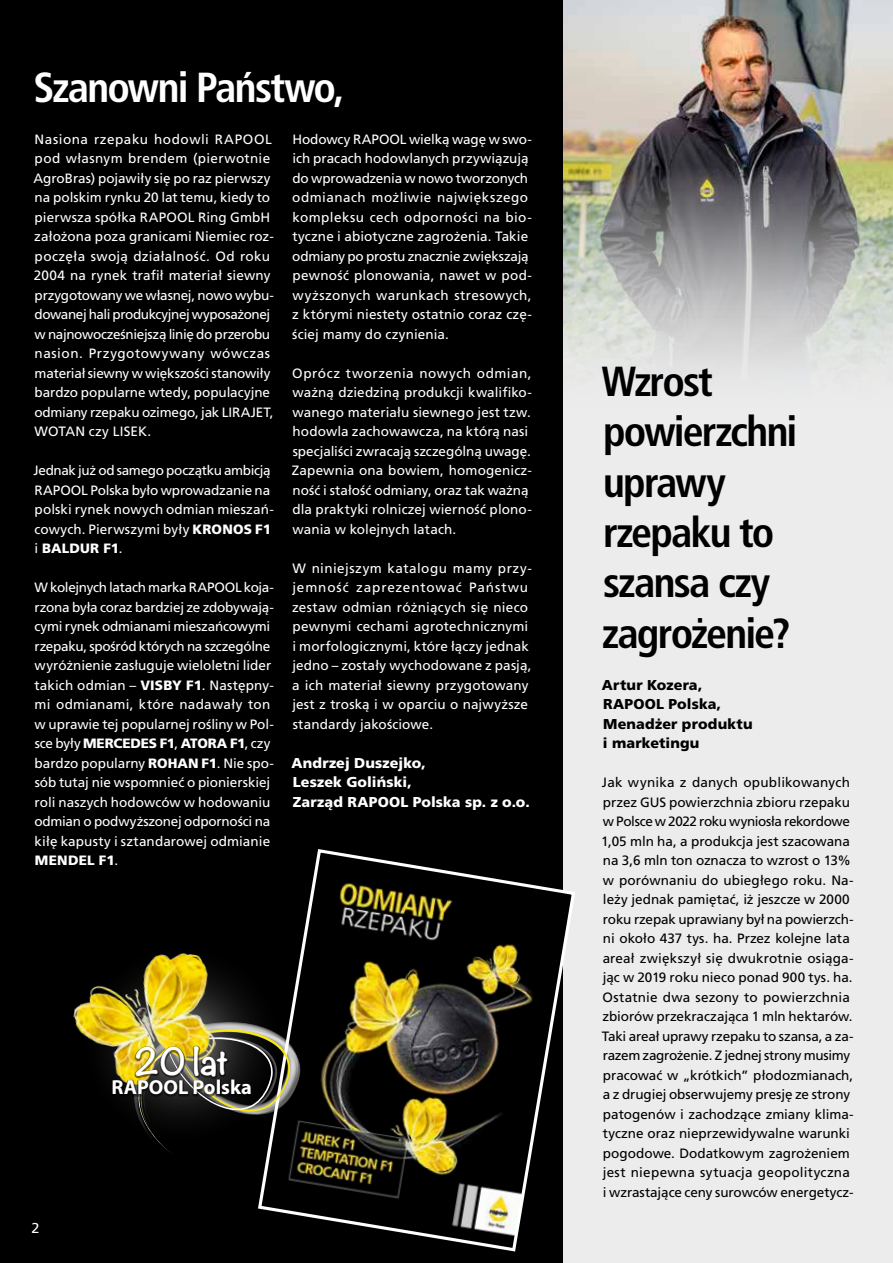
<style>
.page{position:relative;width:893px;height:1263px;background:#fff}
.page>*{position:absolute;margin:0;border:0;box-sizing:border-box;transform-origin:0 0}
.t1{font:700 condensed 42px/50.4px "Frutiger LT Pro";letter-spacing:-.04em;color:#000}
.t2{font:700 condensed 42px "Frutiger LT Pro";letter-spacing:-.045em;color:#fff}
.t3{font:700 33.45px "Noteworthy";color:#fff}
.t4{font:700 20.4px "Myriad Pro";color:#fff}
.t5{font:900 14.25px/19.5px "Frutiger LT Pro";letter-spacing:.01em;color:#fff}
.t6{font:900 14.25px/19.5px "Frutiger LT Pro";letter-spacing:.01em;color:#000}
.t7{font:14.25px "Frutiger LT Pro";color:#fff}
.t8{font:13.5px/19.5px "Frutiger LT Pro";letter-spacing:.005em;color:#fff}
.t9{font:13.5px/19.5px "Frutiger LT Pro";letter-spacing:-.005em;color:#000}
.s1{font-weight:900}
</style>
<div class="page">
<div style="left:546px;top:0;width:347px;height:1263px;background:#ececec"></div>
<img style="left:563px;top:0;width:330px;height:369px">
<div style="left:0;top:0;width:563px;height:1263px;background:#000"></div>
<img style="left:258px;top:849px;width:317px;height:403px">
<div style="left:74px;top:935px;width:216px;height:216px;background:#000;border-radius:108px"></div>
<img style="left:73px;top:953px;width:157px;height:109px">
<img style="left:110px;top:989px;width:190px;height:176px">
<h1 class="t2" style="left:33px;top:63px;width:313px">Szanowni Państwo,</h1>
<p class="t8" style="left:34px;top:129px;width:242px">Nasiona rzepaku hodowli RAPOOL pod własnym brendem (pierwotnie AgroBras) pojawiły się po raz pierwszy na polskim rynku 20 lat temu, kiedy to pierwsza spółka RAPOOL Ring GmbH założona poza granicami Niemiec roz&shy;poczęła swoją działalność. Od roku 2004 na rynek trafił materiał siewny przygotowany we własnej, nowo wybu&shy;dowanej hali produkcyjnej wyposażonej w najnowocześniejszą linię do przerobu nasion. Przygotowywany wówczas materiał siewny w większości stanowiły bardzo popularne wtedy, populacyjne odmiany rzepaku ozimego, jak LIRAJET, WOTAN czy LISEK.</p>
<p class="t8" style="left:33px;top:461px;width:242px">Jednak już od samego początku ambicją<br>RAPOOL Polska było wprowadzanie na polski rynek nowych odmian mieszań&shy;cowych. Pierwszymi były <span class="s1">KRONOS F1 </span>i <span class="s1">BALDUR F1</span>.</p>
<p class="t8" style="left:34px;top:578px;width:241px">W kolejnych latach marka RAPOOL koja&shy;rzona była coraz bardziej ze zdobywają&shy;cymi rynek odmianami mieszańcowymi rzepaku, spośród których na szczególne wyróżnienie zasługuje wieloletni lider takich odmian – <span class="s1">VISBY F1</span>. Następny&shy;mi odmianami, które nadawały ton w uprawie tej popularnej rośliny w Pol&shy;sce były <span class="s1">MERCEDES F1</span>, <span class="s1">ATORA F1</span>, czy bardzo popularny <span class="s1">ROHAN F1</span>. Nie spo&shy;sób tutaj nie wspomnieć o pionierskiej roli naszych hodowców w hodowaniu odmian o podwyższonej odporności na kiłę kapusty i sztandarowej odmianie <span class="s1">MENDEL F1</span>.</p>
<p class="t8" style="left:292px;top:129px;width:241px">Hodowcy RAPOOL wielką wagę w swo&shy;ich pracach hodowlanych przywiązują do wprowadzenia w nowo tworzonych odmianach możliwie największego kompleksu cech odporności na bio&shy;tyczne i abiotyczne zagrożenia. Takie odmiany po prostu znacznie zwiększają pewność plonowania, nawet w pod&shy;wyższonych warunkach stresowych, z którymi niestety ostatnio coraz czę&shy;ściej mamy do czynienia.</p>
<p class="t8" style="left:292px;top:363px;width:241px">Oprócz tworzenia nowych odmian, ważną dziedziną produkcji kwalifiko&shy;wanego materiału siewnego jest tzw. hodowla zachowawcza, na którą nasi specjaliści zwracają szczególną uwagę.<br>Zapewnia ona bowiem, homogenicz&shy;ność i stałość odmiany, oraz tak ważną dla praktyki rolniczej wierność plono&shy;wania w kolejnych latach.</p>
<p class="t8" style="left:292px;top:558px;width:241px">W niniejszym katalogu mamy przy&shy;jemność zaprezentować Państwu zestaw odmian różniących się nieco pewnymi cechami agrotechnicznymi i morfologicznymi, które łączy jednak jedno – zostały wychodowane z pasją, a ich materiał siewny przygotowany jest z troską i w oparciu o najwyższe standardy jakościowe.</p>
<p class="t5" style="left:292px;top:753px;width:240px">Andrzej Duszejko,<br>Leszek Goliński,<br>Zarząd RAPOOL Polska sp. z o.o.</p>
<h2 class="t3" style="left:135px;top:1031px;width:96px">20 lat</h2>
<p class="t7" style="left:31px;top:1219px;width:10px">2</p>
<h3 class="t4" style="left:112px;top:1074px;width:142px">RAPOOL Polska</h3>
<h1 class="t1" style="left:601px;top:356px;width:198px">Wzrost powierzchni uprawy rzepaku to szansa czy zagrożenie?</h1>
<p class="t6" style="left:602px;top:675px;width:152px">Artur Kozera,<br>RAPOOL Polska,<br>Menadżer produktu i marketingu</p>
<p class="t9" style="left:601px;top:773px;width:254px">Jak wynika z danych opublikowanych przez GUS powierzchnia zbioru rzepaku w Polsce w 2022 roku wyniosła rekordowe 1,05 mln ha, a produkcja jest szacowana na 3,6 mln ton oznacza to wzrost o 13% w porównaniu do ubiegłego roku. Na&shy;leży jednak pamiętać, iż jeszcze w 2000 roku rzepak uprawiany był na powierzch&shy;ni około 437 tys. ha. Przez kolejne lata areał zwiększył się dwukrotnie osiąga&shy;jąc w 2019 roku nieco ponad 900 tys. ha.<br>Ostatnie dwa sezony to powierzchnia zbiorów przekraczająca 1 mln hektarów.<br>Taki areał uprawy rzepaku to szansa, a za&shy;razem zagrożenie. Z jednej strony musimy pracować w „krótkich” płodozmianach, a z drugiej obserwujemy presję ze strony patogenów i zachodzące zmiany klima&shy;tyczne oraz nieprzewidywalne warunki pogodowe. Dodatkowym zagrożeniem jest niepewna sytuacja geopolityczna i wzrastające ceny surowców energetycz-</p>
</div>
